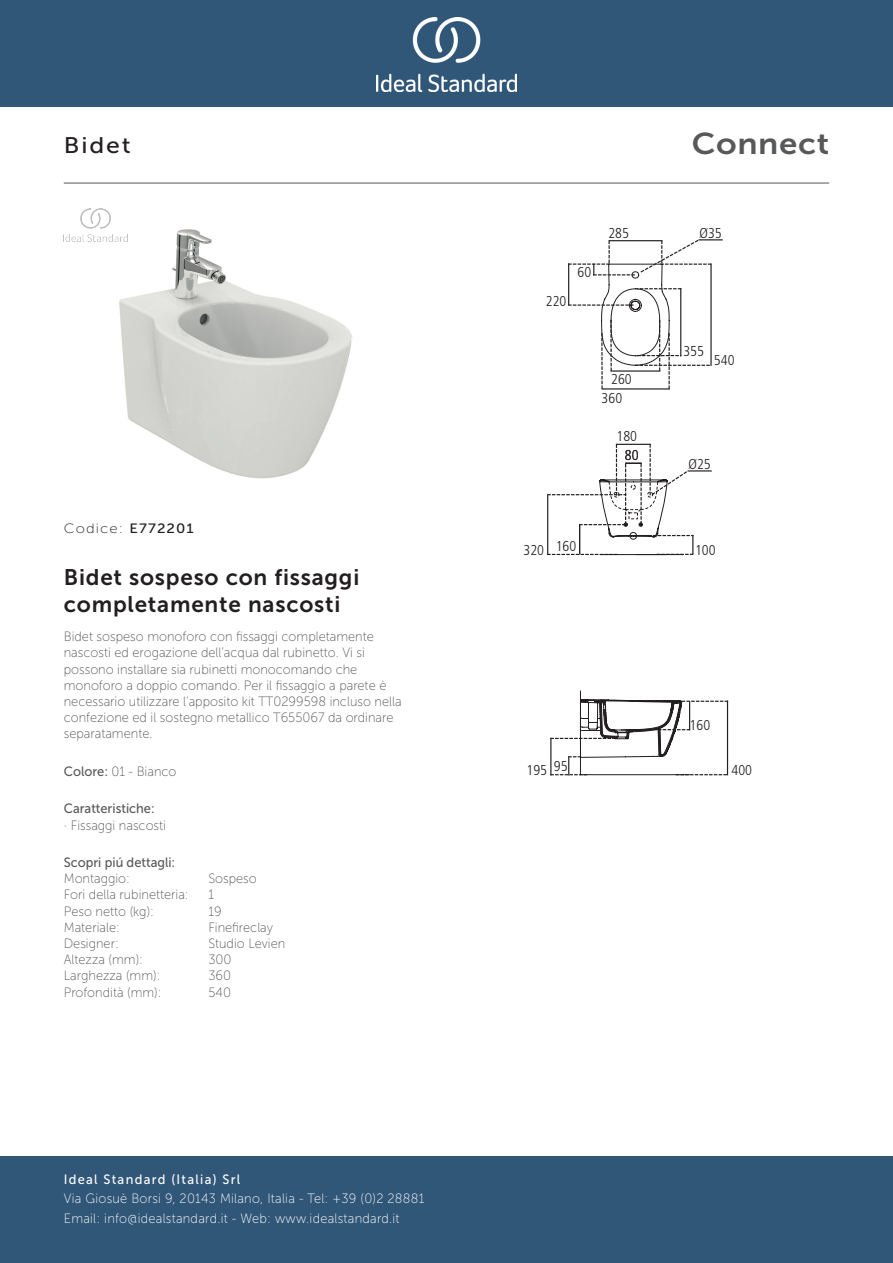
<style>
.page{position:relative;width:893px;height:1263px;background:#fff}
.page>*{position:absolute;margin:0;border:0;box-sizing:border-box;transform-origin:0 0}
._001_Produkttyp{font:30px "Museo Sans 700";letter-spacing:.02em;color:#57585a;scale:1.1 1}
.Article_Name{font:22.5px/27px "Museo Sans 700";letter-spacing:.035em;color:#231f20}
.t1{font:22.5px "Museo Sans 500";letter-spacing:.075em;color:#231f20;scale:1.1 1}
.t2{font:300 condensed 14.25px "Frutiger";color:#231f20}
.Marketing_Descriptio{font:13.5px/16.2px "Museo Sans 100";color:#57585a;scale:.95 1}
.t3{font:13.5px/19.5px "Museo Sans 100";letter-spacing:.02em;color:#fff;scale:.95 1}
.Features{font:13.5px/16.2px "Museo Sans 100";color:#57585a;scale:.95 1}
.t4{font:13.5px "Museo Sans 500";letter-spacing:.1em;color:#fff;scale:.95 1}
.Tap_Holes{font:13.5px "Museo Sans 100";color:#57585a;scale:.95 1}
.Material{font:13.5px "Museo Sans 100";color:#57585a;scale:.95 1}
.Designer{font:13.5px "Museo Sans 100";color:#57585a;scale:.95 1}
.t5{font:13.5px "Museo Sans 500";color:#57585a;scale:.95 1}
.Depth__mm{font:13.5px "Museo Sans 100";color:#57585a;scale:.95 1}
.Mounting{font:13.5px "Museo Sans 100";color:#57585a;scale:.95 1}
.Width__mm{font:13.5px "Museo Sans 100";color:#57585a;scale:.95 1}
.Colour{font:13.5px "Museo Sans 100";color:#57585a;scale:.95 1}
.Net_Weight__kg{font:13.5px "Museo Sans 100";color:#57585a;scale:.95 1}
.Height__mm{font:13.5px "Museo Sans 100";color:#57585a;scale:.95 1}
.t6{font:13.5px "Museo Sans 100";letter-spacing:.075em;color:#231f20;scale:1.1 1}
.s1{font-family:"Museo Sans 500"}
</style>
<div class="page">
<div style="left:0;top:1157px;width:893px;height:106px;background:#305678"></div>
<div style="left:0;top:0;width:893px;height:107px;background:#305678"></div>
<img style="left:376px;top:18px;width:141px;height:73px">
<hr style="left:64px;top:183px;width:765px;height:1px;background:#57585a">
<img style="left:119px;top:229px;width:233px;height:250px">
<hr style="left:727px;top:701px;width:1px;height:74px;background:#231f20">
<hr style="left:547px;top:495px;width:1px;height:59px;background:#231f20">
<svg style="left:548px;top:239px;width:179px;height:537px"></svg>
<img style="left:65px;top:208px;width:63px;height:34px">
<p class="t1" style="left:64px;top:133px;width:62px">Bidet</p>
<p class="_001_Produkttyp" style="left:692px;top:127px;width:126px">Connect</p>
<p class="t6" style="left:64px;top:521px;width:120px">Codice: <span class="s1">E772201</span></p>
<p class="Article_Name" style="left:64px;top:564px;width:297px">Bidet sospeso con fissaggi completamente nascosti</p>
<p class="Marketing_Descriptio" style="left:64px;top:629px;width:357px">Bidet sospeso monoforo con fissaggi completamente nascosti ed erogazione dell’acqua dal rubinetto. Vi si possono installare sia rubinetti monocomando che monoforo a doppio comando. Per il fissaggio a parete è necessario utilizzare l’apposito kit TT0299598 incluso nella confezione ed il sostegno metallico T655067 da ordinare separatamente.</p>
<p class="Colour" style="left:64px;top:764px;width:120px"><span class="s1">Colore:</span> 01 - Bianco</p>
<p class="Features" style="left:64px;top:801px;width:109px"><span class="s1">Caratteristiche:<br></span>· Fissaggi nascosti</p>
<p class="t5" style="left:64px;top:855px;width:119px">Scopri piú dettagli:</p>
<p class="Mounting" style="left:64px;top:871px;width:71px">Montaggio:</p>
<p class="Mounting" style="left:208px;top:871px;width:52px">Sospeso</p>
<p class="Tap_Holes" style="left:64px;top:887px;width:133px">Fori della rubinetteria:</p>
<p class="Tap_Holes" style="left:208px;top:887px;width:7px">1</p>
<p class="Net_Weight__kg" style="left:64px;top:904px;width:96px">Peso netto (kg):</p>
<p class="Net_Weight__kg" style="left:208px;top:904px;width:15px">19</p>
<p class="Material" style="left:64px;top:920px;width:61px">Materiale:</p>
<p class="Material" style="left:208px;top:920px;width:70px">Finefireclay</p>
<p class="Designer" style="left:64px;top:936px;width:59px">Designer:</p>
<p class="Designer" style="left:208px;top:936px;width:83px">Studio Levien</p>
<p class="Height__mm" style="left:64px;top:952px;width:85px">Altezza (mm):</p>
<p class="Height__mm" style="left:208px;top:952px;width:26px">300</p>
<p class="Width__mm" style="left:64px;top:968px;width:103px">Larghezza (mm):</p>
<p class="Width__mm" style="left:208px;top:968px;width:25px">360</p>
<p class="Depth__mm" style="left:64px;top:985px;width:104px">Profondità (mm):</p>
<p class="Depth__mm" style="left:208px;top:985px;width:25px">540</p>
<p class="t4" style="left:64px;top:1172px;width:187px">Ideal Standard (Italia) Srl</p>
<p class="t3" style="left:64px;top:1189px;width:381px">Via Giosuè Borsi 9, 20143 Milano, Italia - Tel: +39 (0)2 28881<br>Email: info@idealstandard.it - Web: www.idealstandard.it</p>
<p class="t2" style="left:546px;top:293px;width:22px">220</p>
<p class="t2" style="left:578px;top:264px;width:15px">60</p>
<p class="t2" style="left:608px;top:224px;width:22px">285</p>
<p class="t2" style="left:611px;top:371px;width:22px">260</p>
<p class="t2" style="left:602px;top:390px;width:22px">360</p>
<p class="t2" style="left:616px;top:428px;width:22px">180</p>
<p class="t2" style="left:625px;top:447px;width:15px">80</p>
<p class="t2" style="left:524px;top:542px;width:22px">320</p>
<p class="t2" style="left:556px;top:538px;width:22px">160</p>
<p class="t2" style="left:699px;top:225px;width:24px">Ø35</p>
<p class="t2" style="left:683px;top:343px;width:22px">355</p>
<p class="t2" style="left:714px;top:352px;width:22px">540</p>
<p class="t2" style="left:688px;top:456px;width:24px">Ø25</p>
<p class="t2" style="left:695px;top:542px;width:22px">100</p>
<p class="t2" style="left:690px;top:716px;width:22px">160</p>
<p class="t2" style="left:527px;top:762px;width:22px">195</p>
<p class="t2" style="left:554px;top:758px;width:15px">95</p>
<p class="t2" style="left:731px;top:762px;width:22px">400</p>
</div>
